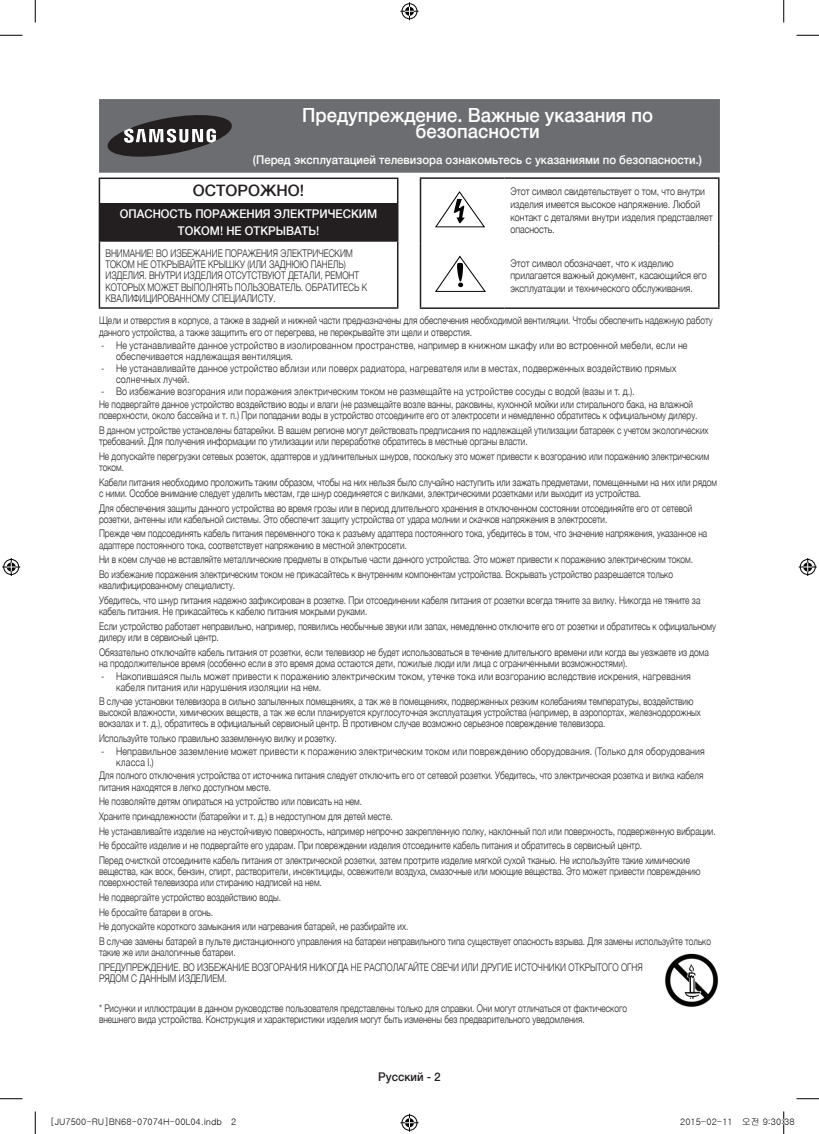
<style>
.page{position:relative;width:819px;height:1134px;background:#fff}
.page>*{position:absolute;margin:0;border:0;box-sizing:border-box;transform-origin:0 0}
.t1{font:500 19.5px/16.5px "Helvetica Neue LTCYR";color:#fff;text-align:center;scale:.95 1}
.t2{font:500 15.75px "Helvetica Neue LTCYR";color:#231f20}
.t3{font:500 12px/16.5px "Helvetica Neue LTCYR";color:#fff;text-align:center;scale:.95 1}
.t4{font:500 12px "Helvetica Neue LTCYR";color:#231f20;scale:.95 1}
.t5{font:300 10.5px/14.7px "Helvetica Neue LTCYR";color:#231f20;scale:.8 1}
.t6{font:300 10.5px/11.2px "Helvetica Neue LTCYR";letter-spacing:.02em;color:#231f20;scale:.85 1}
.t7{font:300 10.5px/12.6px "Helvetica Neue LTCYR";color:#231f20;scale:.85 1}
.t8{font:9px "Gulim";color:#000}
.s1{font-family:"Helvetica Neue LT Pro"}
</style>
<div class="page">
<div style="left:99px;top:99px;width:621px;height:74px;background:#6c6d70"></div>
<svg style="left:108px;top:115px;width:124px;height:42px;background:#565456"></svg>
<div style="left:99px;top:204px;width:299px;height:37px;background:#231f20"></div>
<hr style="left:99px;top:177px;width:299px;height:2px;background:#231f20">
<svg style="left:99px;top:179px;width:1px;height:24px"></svg>
<svg style="left:397px;top:179px;width:1px;height:24px"></svg>
<hr style="left:99px;top:203px;width:299px;height:2px;background:#231f20">
<hr style="left:99px;top:240px;width:299px;height:2px;background:#231f20">
<hr style="left:99px;top:242px;width:1px;height:65px;background:#231f20">
<hr style="left:397px;top:242px;width:1px;height:65px;background:#231f20">
<hr style="left:99px;top:307px;width:299px;height:2px;background:#231f20">
<hr style="left:420px;top:177px;width:84px;height:2px;background:#231f20">
<hr style="left:420px;top:179px;width:1px;height:64px;background:#231f20">
<hr style="left:504px;top:177px;width:215px;height:2px;background:#231f20">
<hr style="left:718px;top:179px;width:1px;height:64px;background:#231f20">
<hr style="left:420px;top:243px;width:1px;height:64px;background:#231f20">
<hr style="left:718px;top:243px;width:1px;height:64px;background:#231f20">
<hr style="left:420px;top:307px;width:84px;height:2px;background:#231f20">
<hr style="left:504px;top:307px;width:215px;height:2px;background:#231f20">
<svg style="left:435px;top:191px;width:50px;height:36px"></svg>
<svg style="left:435px;top:256px;width:51px;height:36px"></svg>
<img style="left:665px;top:953px;width:54px;height:54px">
<svg style="left:0;top:35px;width:22px;height:1px"></svg>
<svg style="left:796px;top:35px;width:23px;height:1px"></svg>
<svg style="left:0;top:1098px;width:22px;height:1px"></svg>
<svg style="left:796px;top:1098px;width:23px;height:1px"></svg>
<svg style="left:35px;top:0;width:1px;height:22px"></svg>
<svg style="left:35px;top:1111px;width:1px;height:23px"></svg>
<svg style="left:783px;top:0;width:1px;height:22px"></svg>
<svg style="left:400px;top:2px;width:18px;height:18px"></svg>
<svg style="left:400px;top:1113px;width:18px;height:18px"></svg>
<svg style="left:2px;top:558px;width:18px;height:18px"></svg>
<svg style="left:799px;top:558px;width:18px;height:18px"></svg>
<svg style="left:783px;top:1111px;width:2px;height:23px"></svg>
<h1 class="t1" style="left:302px;top:107px;width:371px">Предупреждение. Важные указания по безопасности</h1>
<p class="t3" style="left:253px;top:152px;width:474px">(Перед эксплуатацией телевизора ознакомьтесь с указаниями по безопасности.)</p>
<h2 class="t2" style="left:193px;top:181px;width:113px">ОСТОРОЖНО!</h2>
<p class="t3" style="left:120px;top:206px;width:272px">ОПАСНОСТЬ ПОРАЖЕНИЯ ЭЛЕКТРИЧЕСКИМ<br>ТОКОМ! НЕ ОТКРЫВАТЬ!</p>
<p class="t5" style="left:105px;top:248px;width:329px;line-height:11.2px">ВНИМАНИЕ! ВО ИЗБЕЖАНИЕ ПОРАЖЕНИЯ ЭЛЕКТРИЧЕСКИМ ТОКОМ НЕ ОТКРЫВАЙТЕ КРЫШКУ (ИЛИ ЗАДНЮЮ ПАНЕЛЬ)<br>ИЗДЕЛИЯ. ВНУТРИ ИЗДЕЛИЯ ОТСУТСТВУЮТ ДЕТАЛИ, РЕМОНТ КОТОРЫХ МОЖЕТ ВЫПОЛНЯТЬ ПОЛЬЗОВАТЕЛЬ. ОБРАТИТЕСЬ К КВАЛИФИЦИРОВАННОМУ СПЕЦИАЛИСТУ.</p>
<p class="t7" style="left:510px;top:185px;width:240px">Этот символ свидетельствует о том, что внутри изделия имеется высокое напряжение. Любой контакт с деталями внутри изделия представляет опасность.</p>
<p class="t7" style="left:510px;top:257px;width:232px">Этот символ обозначает, что к изделию прилагается важный документ, касающийся его эксплуатации и технического обслуживания.</p>
<p class="t5" style="left:99px;top:315px;width:768px;line-height:11.2px">Щели и отверстия в корпусе, а также в задней и нижней части предназначены для обеспечения необходимой вентиляции. Чтобы обеспечить надежную работу данного устройства, а также защитить его от перегрева, не перекрывайте эти щели и отверстия.</p>
<p class="t6" style="left:116px;top:339px;width:674px;text-indent:-15px"><span class="s1">-</span> Не устанавливайте данное устройство в изолированном пространстве, например в книжном шкафу или во встроенной мебели, если не обеспечивается надлежащая вентиляция.</p>
<p class="t6" style="left:116px;top:362px;width:661px;text-indent:-15px"><span class="s1">-</span> Не устанавливайте данное устройство вблизи или поверх радиатора, нагревателя или в местах, подверженных воздействию прямых солнечных лучей.</p>
<p class="t7" style="left:99px;top:384px;width:700px;line-height:13.4px"><span class="s1">-</span> Во избежание возгорания или поражения электрическим током не размещайте на устройстве сосуды с водой (вазы и т. д.).<br>Не подвергайте данное устройство воздействию воды и влаги (не размещайте возле ванны, раковины, кухонной мойки или стирального бака, на влажной</p>
<p class="t5" style="left:99px;top:408px;width:763px">поверхности, около бассейна и т. п.) При попадании воды в устройство отсоедините его от электросети и немедленно обратитесь к официальному дилеру.<br>В данном устройстве установлены батарейки. В вашем регионе могут действовать предписания по надлежащей утилизации батареек с учетом экологических</p>
<p class="t5" style="left:99px;top:434px;width:764px">требований. Для получения информации по утилизации или переработке обратитесь в местные органы власти.<br>Не допускайте перегрузки сетевых розеток, адаптеров и удлинительных шнуров, поскольку это может привести к возгоранию или поражению электрическим</p>
<p class="t5" style="left:99px;top:460px;width:774px">током.<br>Кабели питания необходимо проложить таким образом, чтобы на них нельзя было случайно наступить или зажать предметами, помещенными на них или рядом</p>
<p class="t5" style="left:99px;top:486px;width:743px">с ними. Особое внимание следует уделить местам, где шнур соединяется с вилками, электрическими розетками или выходит из устройства.<br>Для обеспечения защиты данного устройства во время грозы или в период длительного хранения в отключенном состоянии отсоединяйте его от сетевой</p>
<p class="t5" style="left:99px;top:512px;width:762px">розетки, антенны или кабельной системы. Это обеспечит защиту устройства от удара молнии и скачков напряжения в электросети.<br>Прежде чем подсоединять кабель питания переменного тока к разъему адаптера постоянного тока, убедитесь в том, что значение напряжения, указанное на</p>
<p class="t5" style="left:99px;top:537px;width:744px">адаптере постоянного тока, соответствует напряжению в местной электросети.<br>Ни в коем случае не вставляйте металлические предметы в открытые части данного устройства. Это может привести к поражению электрическим током.<br>Во избежание поражения электрическим током не прикасайтесь к внутренним компонентам устройства. Вскрывать устройство разрешается только</p>
<p class="t5" style="left:99px;top:578px;width:753px">квалифицированному специалисту.<br>Убедитесь, что шнур питания надежно зафиксирован в розетке. При отсоединении кабеля питания от розетки всегда тяните за вилку. Никогда не тяните за</p>
<p class="t5" style="left:99px;top:604px;width:773px">кабель питания. Не прикасайтесь к кабелю питания мокрыми руками.<br>Если устройство работает неправильно, например, появились необычные звуки или запах, немедленно отключите его от розетки и обратитесь к официальному</p>
<p class="t5" style="left:99px;top:630px;width:764px">дилеру или в сервисный центр.<br>Обязательно отключайте кабель питания от розетки, если телевизор не будет использоваться в течение длительного времени или когда вы уезжаете из дома</p>
<p class="t5" style="left:99px;top:656px;width:662px">на продолжительное время (особенно если в это время дома остаются дети, пожилые люди или лица с ограниченными возможностями).</p>
<p class="t6" style="left:116px;top:670px;width:677px;text-indent:-15px"><span class="s1">-</span> Накопившаяся пыль может привести к поражению электрическим током, утечке тока или возгоранию вследствие искрения, нагревания кабеля питания или нарушения изоляции на нем.</p>
<p class="t5" style="left:99px;top:695px;width:754px;line-height:11.2px">В случае установки телевизора в сильно запыленных помещениях, а так же в помещениях, подверженных резким колебаниям температуры, воздействию высокой влажности, химических веществ, а так же если планируется круглосуточная эксплуатация устройства (например, в аэропортах, железнодорожных вокзалах и т. д.), обратитесь в официальный сервисный центр. В противном случае возможно серьезное повреждение телевизора.</p>
<p class="t5" style="left:99px;top:731px;width:299px">Используйте только правильно заземленную вилку и розетку.</p>
<p class="t6" style="left:116px;top:745px;width:694px;text-indent:-15px"><span class="s1">-</span> Неправильное заземление может привести к поражению электрическим током или повреждению оборудования. (Только для оборудования класса І.)</p>
<p class="t5" style="left:99px;top:770px;width:757px;line-height:11.2px">Для полного отключения устройства от источника питания следует отключить его от сетевой розетки. Убедитесь, что электрическая розетка и вилка кабеля питания находятся в легко доступном месте.</p>
<p class="t5" style="left:99px;top:794px;width:772px">Не позволяйте детям опираться на устройство или повисать на нем.<br>Храните принадлежности (батарейки и т. д.) в недоступном для детей месте.<br>Не устанавливайте изделие на неустойчивую поверхность, например непрочно закрепленную полку, наклонный пол или поверхность, подверженную вибрации.<br>Не бросайте изделие и не подвергайте его ударам. При повреждении изделия отсоедините кабель питания и обратитесь в сервисный центр.<br>Перед очисткой отсоедините кабель питания от электрической розетки, затем протрите изделие мягкой сухой тканью. Не используйте такие химические</p>
<p class="t5" style="left:99px;top:866px;width:753px;line-height:11.2px">вещества, как воск, бензин, спирт, растворители, инсектициды, освежители воздуха, смазочные или моющие вещества. Это может привести повреждению поверхностей телевизора или стиранию надписей на нем.</p>
<p class="t5" style="left:99px;top:890px;width:766px">Не подвергайте устройство воздействию воды.<br>Не бросайте батареи в огонь.<br>Не допускайте короткого замыкания или нагревания батарей, не разбирайте их.<br>В случае замены батарей в пульте дистанционного управления на батареи неправильного типа существует опасность взрыва. Для замены используйте только</p>
<p class="t5" style="left:99px;top:945px;width:681px">такие же или аналогичные батареи.<br>ПРЕДУПРЕЖДЕНИЕ. ВО ИЗБЕЖАНИЕ ВОЗГОРАНИЯ НИКОГДА НЕ РАСПОЛАГАЙТЕ СВЕЧИ ИЛИ ДРУГИЕ ИСТОЧНИКИ ОТКРЫТОГО ОГНЯ</p>
<p class="t5" style="left:99px;top:971px;width:161px">РЯДОМ С ДАННЫМ ИЗДЕЛИЕМ.</p>
<p class="t5" style="left:99px;top:1002px;width:662px;line-height:11.2px">* Рисунки и иллюстрации в данном руководстве пользователя представлены только для справки. Они могут отличаться от фактического внешнего вида устройства. Конструкция и характеристики изделия могут быть изменены без предварительного уведомления.</p>
<p class="t4" style="left:378px;top:1070px;width:67px">Русский - 2</p>
<p class="t8" style="left:50px;top:1117px;width:187px">[JU7500-RU]BN68-07074H-00L04.indb 2</p>
<p class="t8" style="left:680px;top:1117px;width:116px">2015-02-11 오전 9:30:38</p>
</div>
